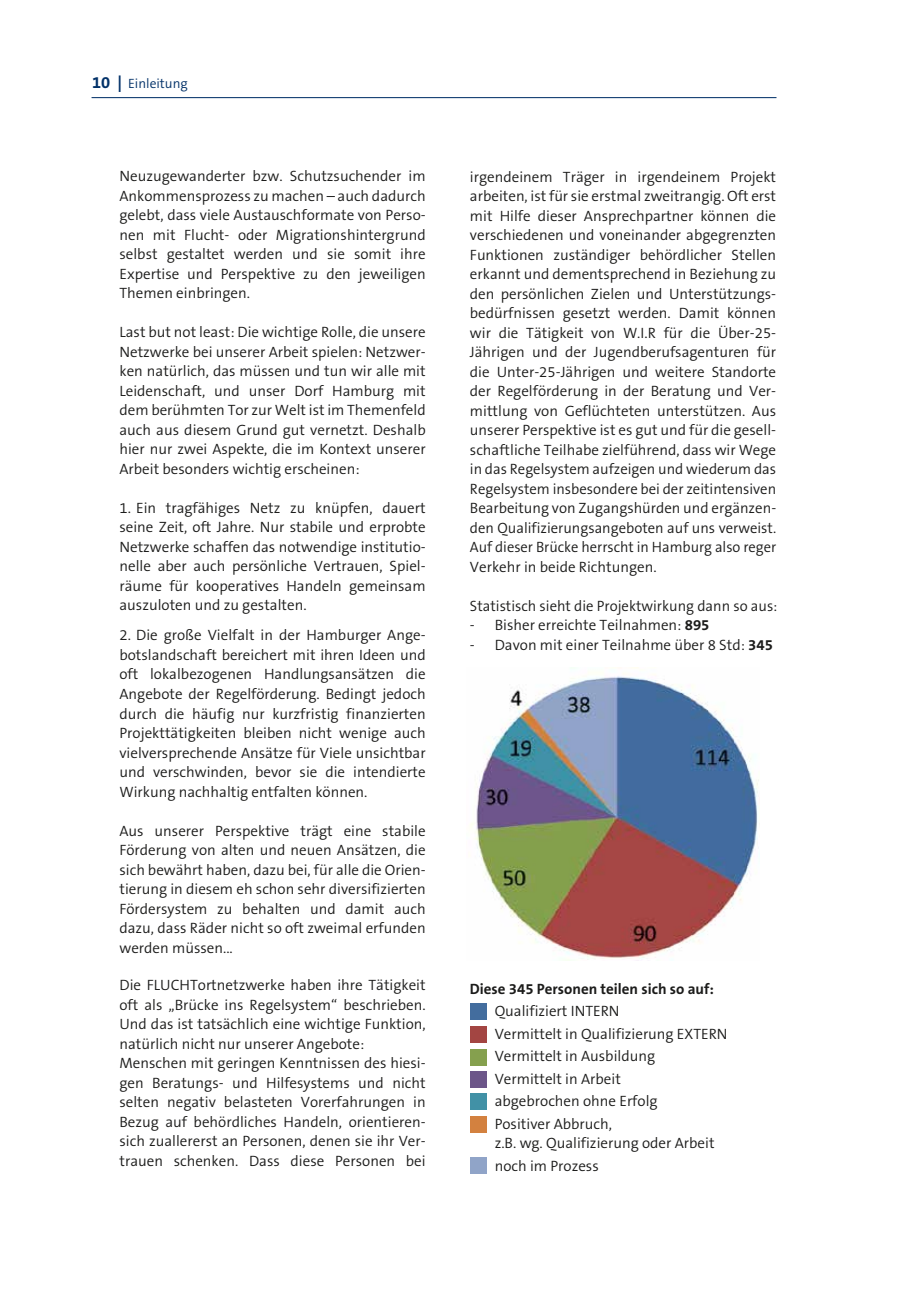
<style>
.page{position:relative;width:906px;height:1289px;background:#fff}
.page>*{position:absolute;margin:0;border:0;box-sizing:border-box;transform-origin:0 0}
.t1{font:300 15px/19.5px "The Sans B4";color:#1c1c1b;text-align:justify}
.t2{font:700 15px "The Sans B7";color:#1c1c1b}
.t3{font:300 13.5px "The Sans B4";color:#023168}
.s1{font-family:"The Sans B7";font-weight:700;font-size:16.5px}
.s2{font-family:"The Sans B7";font-weight:700}
</style>
<div class="page">
<img style="left:470px;top:667px;width:289px;height:293px">
<div style="left:470px;top:1003px;width:16px;height:16px;background:#436d9e"></div>
<div style="left:470px;top:1026px;width:16px;height:16px;background:#a34542"></div>
<div style="left:470px;top:1049px;width:16px;height:16px;background:#85a04e"></div>
<div style="left:470px;top:1093px;width:16px;height:16px;background:#4191a6"></div>
<div style="left:470px;top:1115px;width:16px;height:17px;background:#d3813f"></div>
<div style="left:470px;top:1157px;width:16px;height:16px;background:#90a4c8"></div>
<div style="left:470px;top:1071px;width:16px;height:16px;background:#6c5689"></div>
<hr style="left:92px;top:97px;width:684px;height:1px;background:#023168">
<p class="t3" style="left:92px;top:76px;width:97px"><span class="s1">10 |</span> Einleitung</p>
<p class="t1" style="left:119px;top:167px;width:308px">Neuzugewanderter bzw. Schutzsuchender im Ankommensprozess zu machen – auch dadurch gelebt, dass viele Austauschformate von Perso&shy;nen mit Flucht- oder Migrationshintergrund selbst gestaltet werden und sie somit ihre Expertise und Perspektive zu den jeweiligen Themen einbringen.</p>
<p class="t1" style="left:119px;top:323px;width:308px">Last but not least: Die wichtige Rolle, die unsere Netzwerke bei unserer Arbeit spielen: Netzwer&shy;ken natürlich, das müssen und tun wir alle mit Leidenschaft, und unser Dorf Hamburg mit dem berühmten Tor zur Welt ist im Themenfeld auch aus diesem Grund gut vernetzt. Deshalb hier nur zwei Aspekte, die im Kontext unserer Arbeit besonders wichtig erscheinen:</p>
<p class="t1" style="left:119px;top:498px;width:308px">1. Ein tragfähiges Netz zu knüpfen, dauert seine Zeit, oft Jahre. Nur stabile und erprobte Netzwerke schaffen das notwendige institutio&shy;nelle aber auch persönliche Vertrauen, Spiel&shy;räume für kooperatives Handeln gemeinsam auszuloten und zu gestalten.</p>
<p class="t1" style="left:119px;top:626px;width:308px">2. Die große Vielfalt in der Hamburger Ange&shy;botslandschaft bereichert mit ihren Ideen und oft lokalbezogenen Handlungsansätzen die Angebote der Regelförderung. Bedingt jedoch durch die häufig nur kurzfristig finanzierten Projekttätigkeiten bleiben nicht wenige auch vielversprechende Ansätze für Viele unsichtbar und verschwinden, bevor sie die intendierte Wirkung nachhaltig entfalten können.</p>
<p class="t1" style="left:119px;top:821px;width:308px">Aus unserer Perspektive trägt eine stabile Förderung von alten und neuen Ansätzen, die sich bewährt haben, dazu bei, für alle die Orien&shy;tierung in diesem eh schon sehr diversifizierten Fördersystem zu behalten und damit auch dazu, dass Räder nicht so oft zweimal erfunden werden müssen...</p>
<p class="t1" style="left:119px;top:975px;width:308px;text-align:left">Die FLUCHTortnetzwerke haben ihre Tätigkeit oft als „Brücke ins Regelsystem“ beschrieben.<br>Und das ist tatsächlich eine wichtige Funktion, natürlich nicht nur unserer Angebote:<br>Menschen mit geringen Kenntnissen des hiesi&shy;gen Beratungs- und Hilfesystems und nicht selten negativ belasteten Vorerfahrungen in Bezug auf behördliches Handeln, orientieren&shy;sich zuallererst an Personen, denen sie ihr Ver&shy;trauen schenken. Dass diese Personen bei</p>
<p class="t1" style="left:470px;top:167px;width:308px">irgendeinem Träger in irgendeinem Projekt arbeiten, ist für sie erstmal zweitrangig. Oft erst mit Hilfe dieser Ansprechpartner können die verschiedenen und voneinander abgegrenzten Funktionen zuständiger behördlicher Stellen erkannt und dementsprechend in Beziehung zu den persönlichen Zielen und Unterstützungs&shy;bedürfnissen gesetzt werden. Damit können wir die Tätigkeit von W.I.R für die Über-25- Jährigen und der Jugendberufsagenturen für die Unter-25-Jährigen und weitere Standorte der Regelförderung in der Beratung und Ver&shy;mittlung von Geflüchteten unterstützen. Aus unserer Perspektive ist es gut und für die gesell&shy;schaftliche Teilhabe zielführend, dass wir Wege in das Regelsystem aufzeigen und wiederum das Regelsystem insbesondere bei der zeitintensiven Bearbeitung von Zugangshürden und ergänzen&shy;den Qualifizierungsangeboten auf uns verweist.<br>Auf dieser Brücke herrscht in Hamburg also reger Verkehr in beide Richtungen.</p>
<p class="t1" style="left:470px;top:596px;width:309px">Statistisch sieht die Projektwirkung dann so aus:</p>
<p class="t1" style="left:470px;top:616px;width:241px">- Bisher erreichte Teilnahmen: <span class="s2">895</span></p>
<p class="t1" style="left:470px;top:635px;width:304px">- Davon mit einer Teilnahme über 8 Std: <span class="s2">345</span></p>
<p class="t2" style="left:470px;top:980px;width:245px">Diese 345 Personen teilen sich so auf:</p>
<p class="t1" style="left:495px;top:1000px;width:234px;line-height:22.5px;text-align:left">Qualifiziert INTERN<br>Vermittelt in Qualifizierung EXTERN<br>Vermittelt in Ausbildung<br>Vermittelt in Arbeit<br>abgebrochen ohne Erfolg<br>Positiver Abbruch,</p>
<p class="t1" style="left:495px;top:1132px;width:221px;line-height:22.5px">z.B. wg. Qualifizierung oder Arbeit noch im Prozess</p>
</div>
